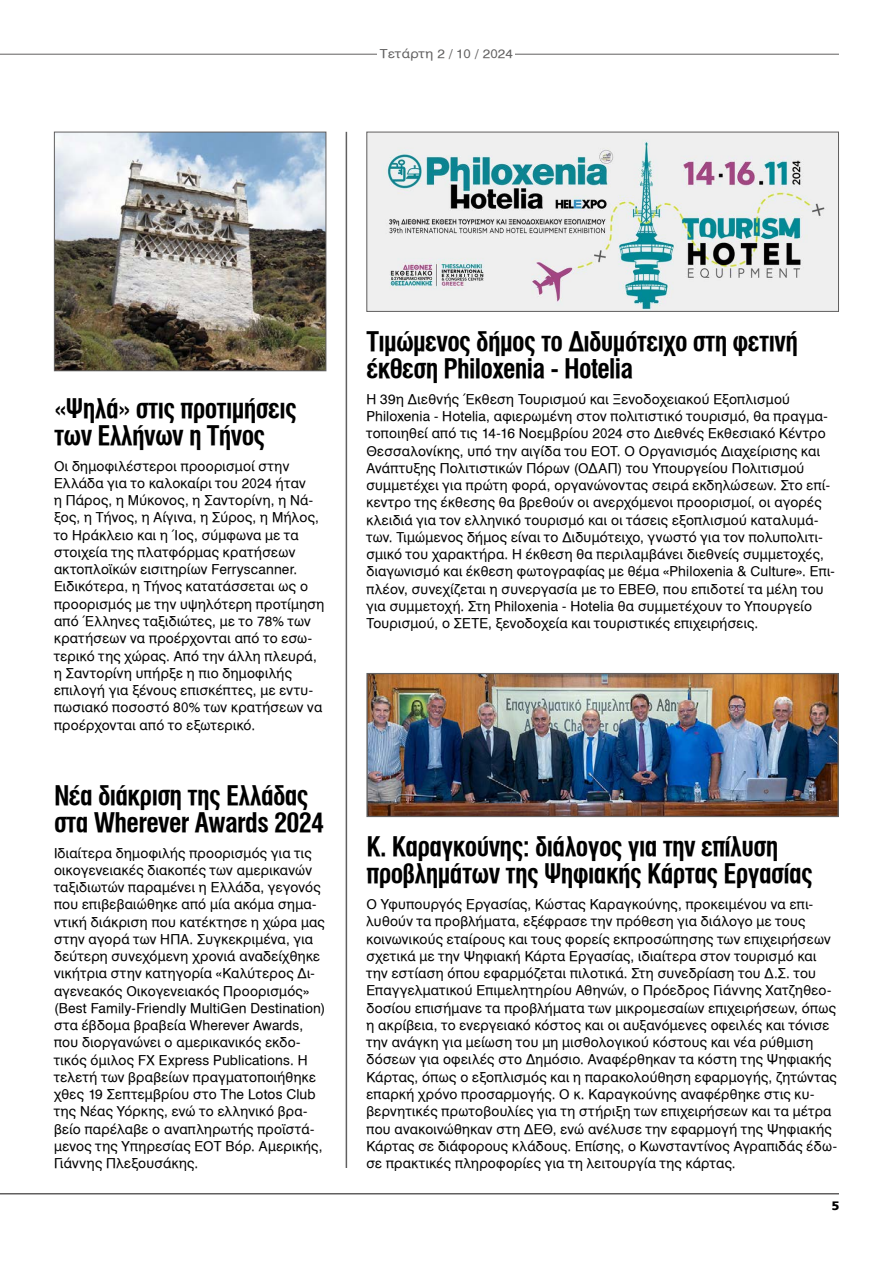
<style>
.page{position:relative;width:893px;height:1263px;background:#fff}
.page>*{position:absolute;margin:0;border:0;box-sizing:border-box;transform-origin:0 0}
.t1{font:27px/27px "UB Helvetica Cond Bold";letter-spacing:-.025em;color:#000}
.t2{font:13.5px/17.2px "UB Helvetica";letter-spacing:.02em;color:#000}
.t3{font:12.15px "UB Helvetica";letter-spacing:.025em;color:#616060;scale:1.11 1}
.t4{font:900 12.15px "PF Catalog";color:#000;scale:1.11 1}
</style>
<div class="page">
<hr style="left:0;top:1193px;width:839px;height:1px;background:#616060">
<hr style="left:346px;top:132px;width:1px;height:1036px;background:#616060">
<img style="left:368px;top:675px;width:469px;height:140px">
<div style="left:366px;top:673px;width:473px;height:144px;border:1px solid #616060"></div>
<img style="left:368px;top:134px;width:469px;height:176px">
<div style="left:366px;top:132px;width:473px;height:180px;border:1px solid #616060"></div>
<img style="left:56px;top:134px;width:268px;height:235px">
<div style="left:54px;top:132px;width:272px;height:239px;border:1px solid #616060"></div>
<hr style="left:0;top:54px;width:839px;height:1px;background:#616060">
<div style="left:378px;top:48px;width:137px;height:10px;background:#fff"></div>
<p class="t3" style="left:380px;top:47px;width:121px">Τετάρτη 2 / 10 / 2024</p>
<h1 class="t1" style="left:54px;top:395px;width:245px">«Ψηλά» στις προτιμήσεις των Ελλήνων η Τήνος</h1>
<p class="t2" style="left:54px;top:457px;width:272px">Οι δημοφιλέστεροι προορισμοί στην Ελλάδα για το καλοκαίρι του 2024 ήταν<br>η Πάρος, η Μύκονος, η Σαντορίνη, η Νά&shy;ξος, η Τήνος, η Αίγινα, η Σύρος, η Μήλος, το Ηράκλειο και η Ίος, σύμφωνα με τα στοιχεία της πλατφόρμας κρατήσεων ακτοπλοϊκών εισιτηρίων Ferryscanner.<br>Ειδικότερα, η Τήνος κατατάσσεται ως ο προορισμός με την υψηλότερη προτίμηση από Έλληνες ταξιδιώτες, με το 78% των κρατήσεων να προέρχονται από το εσω&shy;τερικό της χώρας. Από την άλλη πλευρά, η Σαντορίνη υπήρξε η πιο δημοφιλής επιλογή για ξένους επισκέπτες, με εντυ&shy;πωσιακό ποσοστό 80% των κρατήσεων να προέρχονται από το εξωτερικό.</p>
<h1 class="t1" style="left:54px;top:782px;width:272px">Νέα διάκριση της Ελλάδας στα Wherever Awards 2024</h1>
<p class="t2" style="left:54px;top:844px;width:273px">Ιδιαίτερα δημοφιλής προορισμός για τις οικογενειακές διακοπές των αμερικανών ταξιδιωτών παραμένει η Ελλάδα, γεγονός που επιβεβαιώθηκε από μία ακόμα σημα&shy;ντική διάκριση που κατέκτησε η χώρα μας στην αγορά των ΗΠΑ. Συγκεκριμένα, για δεύτερη συνεχόμενη χρονιά αναδείχθηκε νικήτρια στην κατηγορία «Καλύτερος Δι&shy;αγενεακός Οικογενειακός Προορισμός» (Best Family-Friendly MultiGen Destination) στα έβδομα βραβεία Wherever Awards, που διοργανώνει ο αμερικανικός εκδο&shy;τικός όμιλος FX Express Publications. Η τελετή των βραβείων πραγματοποιήθηκε χθες 19 Σεπτεμβρίου στο The Lotos Club της Νέας Υόρκης, ενώ το ελληνικό βρα&shy;βείο παρέλαβε ο αναπληρωτής προϊστά&shy;μενος της Υπηρεσίας ΕΟΤ Βόρ. Αμερικής, Γιάννης Πλεξουσάκης.</p>
<h1 class="t1" style="left:366px;top:328px;width:433px">Τιμώμενος δήμος το Διδυμότειχο στη φετινή έκθεση Philoxenia - Hotelia</h1>
<p class="t2" style="left:366px;top:391px;width:470px">Η 39η Διεθνής Έκθεση Τουρισμού και Ξενοδοχειακού Εξοπλισμού Philoxenia - Hotelia, αφιερωμένη στον πολιτιστικό τουρισμό, θα πραγμα&shy;τοποιηθεί από τις 14-16 Νοεμβρίου 2024 στο Διεθνές Εκθεσιακό Κέντρο Θεσσαλονίκης, υπό την αιγίδα του ΕΟΤ. Ο Οργανισμός Διαχείρισης και Ανάπτυξης Πολιτιστικών Πόρων (ΟΔΑΠ) του Υπουργείου Πολιτισμού συμμετέχει για πρώτη φορά, οργανώνοντας σειρά εκδηλώσεων. Στο επί&shy;κεντρο της έκθεσης θα βρεθούν οι ανερχόμενοι προορισμοί, οι αγορές κλειδιά για τον ελληνικό τουρισμό και οι τάσεις εξοπλισμού καταλυμά&shy;των. Τιμώμενος δήμος είναι το Διδυμότειχο, γνωστό για τον πολυπολιτι&shy;σμικό του χαρακτήρα. Η έκθεση θα περιλαμβάνει διεθνείς συμμετοχές, διαγωνισμό και έκθεση φωτογραφίας με θέμα «Philoxenia &amp; Culture». Επι&shy;πλέον, συνεχίζεται η συνεργασία με το ΕΒΕΘ, που επιδοτεί τα μέλη του για συμμετοχή. Στη Philoxenia - Hotelia θα συμμετέχουν το Υπουργείο Τουρισμού, ο ΣΕΤΕ, ξενοδοχεία και τουριστικές επιχειρήσεις.</p>
<h1 class="t1" style="left:366px;top:834px;width:448px">K. Καραγκούνης: διάλογος για την επίλυση προβλημάτων της Ψηφιακής Κάρτας Εργασίας</h1>
<p class="t2" style="left:366px;top:896px;width:472px">Ο Υφυπουργός Εργασίας, Κώστας Καραγκούνης, προκειμένου να επι&shy;λυθούν τα προβλήματα, εξέφρασε την πρόθεση για διάλογο με τους κοινωνικούς εταίρους και τους φορείς εκπροσώπησης των επιχειρήσεων σχετικά με την Ψηφιακή Κάρτα Εργασίας, ιδιαίτερα στον τουρισμό και την εστίαση όπου εφαρμόζεται πιλοτικά. Στη συνεδρίαση του Δ.Σ. του Επαγγελματικού Επιμελητηρίου Αθηνών, ο Πρόεδρος Γιάννης Χατζηθεο&shy;δοσίου επισήμανε τα προβλήματα των μικρομεσαίων επιχειρήσεων, όπως η ακρίβεια, το ενεργειακό κόστος και οι αυξανόμενες οφειλές και τόνισε την ανάγκη για μείωση του μη μισθολογικού κόστους και νέα ρύθμιση δόσεων για οφειλές στο Δημόσιο. Αναφέρθηκαν τα κόστη της Ψηφιακής Κάρτας, όπως ο εξοπλισμός και η παρακολούθηση εφαρμογής, ζητώντας επαρκή χρόνο προσαρμογής. Ο κ. Καραγκούνης αναφέρθηκε στις κυ&shy;βερνητικές πρωτοβουλίες για τη στήριξη των επιχειρήσεων και τα μέτρα που ανακοινώθηκαν στη ΔΕΘ, ενώ ανέλυσε την εφαρμογή της Ψηφιακής Κάρτας σε διάφορους κλάδους. Επίσης, ο Κωνσταντίνος Αγραπιδάς έδω&shy;σε πρακτικές πληροφορίες για τη λειτουργία της κάρτας.</p>
<p class="t4" style="left:831px;top:1198px;width:9px">5</p>
</div>
